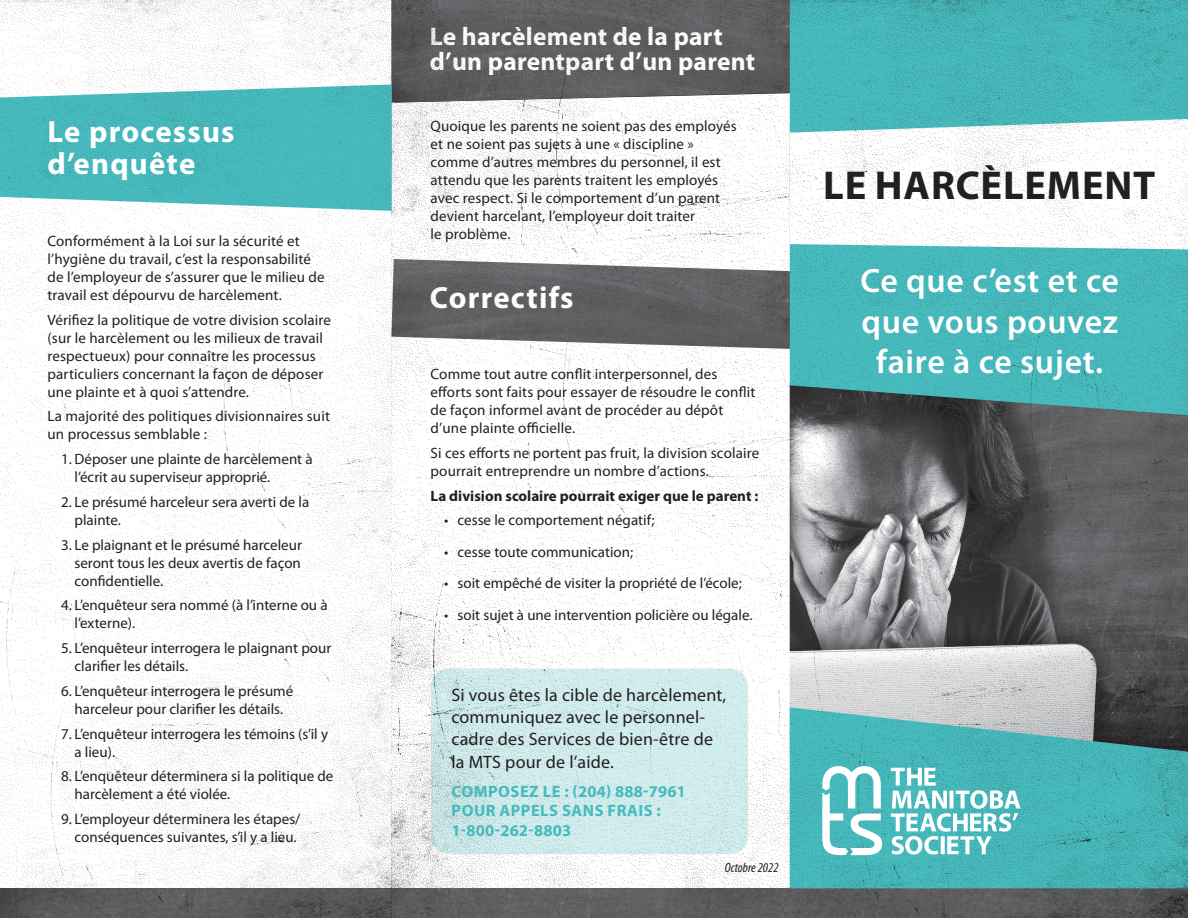
<style>
.page{position:relative;width:1188px;height:918px;background:#fff}
.page>*{position:absolute;margin:0;border:0;box-sizing:border-box;transform-origin:0 0}
.t1{font:700 40.5px "Myriad Pro";letter-spacing:.02em;color:#231f20}
.t2{font:600 33.9px/40.7px "Myriad Pro";letter-spacing:.02em;color:#fff;text-align:center}
.Subheading{font:700 30.75px/31.5px "Myriad Pro";letter-spacing:.04em;color:#fff}
.Subheading-2{font:700 25.5px/25.5px "Myriad Pro";letter-spacing:.01em;color:#fff}
.Body{font:18px/21.6px "Myriad Pro";letter-spacing:.01em;color:#231f20}
.t3{font:700 16.5px/19.8px "Myriad Pro";letter-spacing:.03em;color:#46babd}
.Body-2{font:15px/18px "Myriad Pro";letter-spacing:.005em;color:#231f20}
.Body-3{font:700 15px "Myriad Pro";color:#231f20}
.t4{font:italic condensed 13.5px "Myriad Pro";color:#231f20}
</style>
<div class="page">
<img style="left:0;top:0;width:1188px;height:918px">
<svg style="left:822px;top:766px;width:60px;height:89px"></svg>
<svg style="left:891px;top:768px;width:130px;height:87px"></svg>
<svg style="left:431px;top:668px;width:317px;height:186px;background:#cce9e9"></svg>
<p class="Subheading" style="left:48px;top:115px;width:189px">Le processus d’enquête</p>
<p class="Body-2" style="left:48px;top:232px;width:279px">Conformément à la Loi sur la sécurité et l’hygiène du travail, c’est la responsabilité de l’employeur de s’assurer que le milieu de travail est dépourvu de harcèlement.</p>
<p class="Body-2" style="left:48px;top:310px;width:285px">Vérifiez la politique de votre division scolaire (sur le harcèlement ou les milieux de travail respectueux) pour connaître les processus particuliers concernant la façon de déposer une plainte et à quoi s’attendre.</p>
<p class="Body-2" style="left:48px;top:407px;width:284px">La majorité des politiques divisionnaires suit un processus semblable :</p>
<p class="Body-2" style="left:75px;top:450px;width:240px;text-indent:-14px">1. Déposer une plainte de harcèlement à l’écrit au superviseur approprié.</p>
<p class="Body-2" style="left:75px;top:493px;width:236px;text-indent:-14px">2. Le présumé harceleur sera averti de la plainte.</p>
<p class="Body-2" style="left:75px;top:535px;width:229px;text-align:justify;text-indent:-14px">3. Le plaignant et le présumé harceleur seront tous les deux avertis de façon confidentielle.</p>
<p class="Body-2" style="left:75px;top:596px;width:255px;text-indent:-14px">4. L’enquêteur sera nommé (à l’interne ou à l’externe).</p>
<p class="Body-2" style="left:75px;top:639px;width:258px;text-indent:-14px">5. L’enquêteur interrogera le plaignant pour clarifier les détails.</p>
<p class="Body-2" style="left:61px;top:682px;width:234px;text-align:center">6. L’enquêteur interrogera le présumé harceleur pour clarifier les détails.</p>
<p class="Body-2" style="left:75px;top:724px;width:255px;text-indent:-14px">7. L’enquêteur interrogera les témoins (s’il y a lieu).</p>
<p class="Body-2" style="left:75px;top:767px;width:260px;text-indent:-14px">8. L’enquêteur déterminera si la politique de harcèlement a été violée.</p>
<p class="Body-2" style="left:61px;top:810px;width:241px;text-align:right">9. L’employeur déterminera les étapes/ conséquences suivantes, s’il y a lieu.</p>
<p class="Subheading-2" style="left:430px;top:23px;width:327px">Le harcèlement de la part d’un parentpart d’un parent</p>
<p class="Body-2" style="left:431px;top:116px;width:308px">Quoique les parents ne soient pas des employés et ne soient pas sujets à une « discipline » comme d’autres membres du personnel, il est attendu que les parents traitent les employés avec respect. Si le comportement d’un parent devient harcelant, l’employeur doit traiter<br>le problème.</p>
<p class="Subheading" style="left:430px;top:281px;width:145px">Correctifs</p>
<p class="Body-2" style="left:431px;top:365px;width:326px">Comme tout autre conflit interpersonnel, des efforts sont faits pour essayer de résoudre le conflit de façon informel avant de procéder au dépôt d’une plainte officielle.</p>
<p class="Body-2" style="left:431px;top:444px;width:330px">Si ces efforts ne portent pas fruit, la division scolaire pourrait entreprendre un nombre d’actions.</p>
<p class="Body-3" style="left:431px;top:486px;width:329px">La division scolaire pourrait exiger que le parent :</p>
<p class="Body-2" style="left:444px;top:511px;width:212px">• cesse le comportement négatif;</p>
<p class="Body-2" style="left:444px;top:543px;width:191px">• cesse toute communication;</p>
<p class="Body-2" style="left:444px;top:574px;width:299px">• soit empêché de visiter la propriété de l’école;</p>
<p class="Body-2" style="left:444px;top:606px;width:310px">• soit sujet à une intervention policière ou légale.</p>
<p class="Body" style="left:451px;top:684px;width:276px">Si vous êtes la cible de harcèlement, communiquez avec le personnel&shy;cadre des Services de bien-être de</p>
<p class="Body" style="left:451px;top:751px;width:164px">la MTS pour de l’aide.</p>
<p class="t3" style="left:451px;top:781px;width:236px">COMPOSEZ LE : (204) 888-7961<br>POUR APPELS SANS FRAIS :<br>1-800-262-8803</p>
<p class="t4" style="left:725px;top:861px;width:55px">Octobre 2022</p>
<p class="t1" style="left:823px;top:159px;width:334px">LE HARCÈLEMENT</p>
<p class="t2" style="left:860px;top:259px;width:260px">Ce que c’est et ce que vous pouvez faire à ce sujet.</p>
</div>
